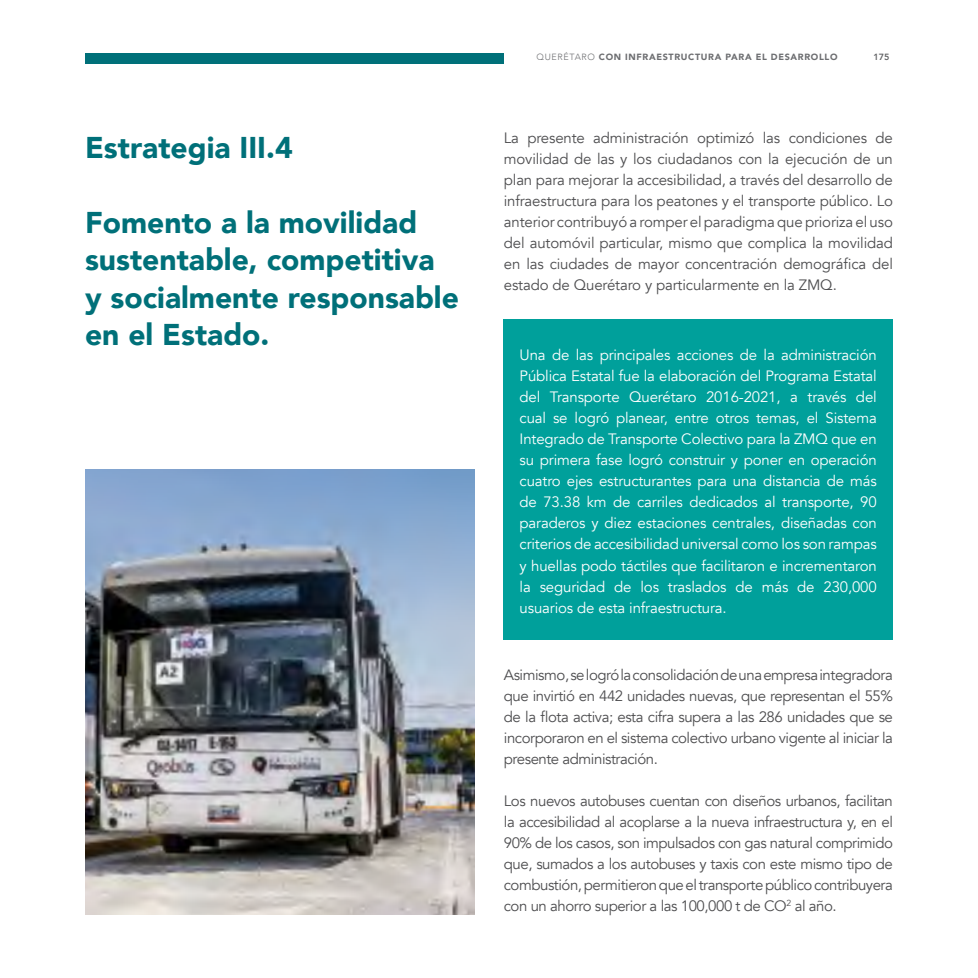
<style>
.page{position:relative;width:978px;height:978px;background:#fff}
.page>*{position:absolute;margin:0;border:0;box-sizing:border-box;transform-origin:0 0}
.t1{font:900 30px/37.5px "Avenir";color:#007079}
.t2{font:15px/21px "Avenir";letter-spacing:-.03em;color:#4d4d4f;text-align:justify}
.t3{font:15px/21px "Avenir";letter-spacing:-.01em;color:#fff;text-align:justify}
.t4{font:900 9px "Avenir";letter-spacing:.075em;color:#6d6e71}
.t5{font:800 9px "Avenir";color:#636466}
.s1{font-weight:300}
</style>
<div class="page">
<div style="left:85px;top:53px;width:419px;height:11px;background:#007079"></div>
<img style="left:85px;top:470px;width:389px;height:444px">
<div style="left:504px;top:319px;width:389px;height:321px;background:#00a09b"></div>
<h1 class="t1" style="left:85px;top:128px;width:209px">Estrategia III.4</h1>
<h1 class="t1" style="left:85px;top:203px;width:375px">Fomento a la movilidad sustentable, competitiva<br>y socialmente responsable en el Estado.</h1>
<p class="t4" style="left:536px;top:49px;width:303px"><span class="s1">QUERÉTARO</span> CON INFRAESTRUCTURA PARA EL DESARROLLO</p>
<p class="t5" style="left:874px;top:50px;width:17px">175</p>
<p class="t2" style="left:504px;top:127px;width:391px">La presente administración optimizó las condiciones de movilidad de las y los ciudadanos con la ejecución de un plan para mejorar la accesibilidad, a través del desarrollo de infraestructura para los peatones y el transporte público. Lo anterior contribuyó a romper el paradigma que prioriza el uso del automóvil particular, mismo que complica la movilidad en las ciudades de mayor concentración demográfica del estado de Querétaro y particularmente en la ZMQ.</p>
<p class="t3" style="left:520px;top:345px;width:359px">Una de las principales acciones de la administración Pública Estatal fue la elaboración del Programa Estatal del Transporte Querétaro 2016-2021, a través del cual se logró planear, entre otros temas, el Sistema Integrado de Transporte Colectivo para la ZMQ que en su primera fase logró construir y poner en operación cuatro ejes estructurantes para una distancia de más de 73.38 km de carriles dedicados al transporte, 90 paraderos y diez estaciones centrales, diseñadas con criterios de accesibilidad universal como los son rampas y huellas podo táctiles que facilitaron e incrementaron la seguridad de los traslados de más de 230,000 usuarios de esta infraestructura.</p>
<p class="t2" style="left:504px;top:665px;width:391px">Asimismo, se logró la consolidación de una empresa integradora que invirtió en 442 unidades nuevas, que representan el 55% de la flota activa; esta cifra supera a las 286 unidades que se incorporaron en el sistema colectivo urbano vigente al iniciar la presente administración.</p>
<p class="t2" style="left:504px;top:791px;width:391px">Los nuevos autobuses cuentan con diseños urbanos, facilitan la accesibilidad al acoplarse a la nueva infraestructura y, en el 90% de los casos, son impulsados con gas natural comprimido que, sumados a los autobuses y taxis con este mismo tipo de combustión, permitieron que el transporte público contribuyera con un ahorro superior a las 100,000 t de CO<sup>2</sup> al año.</p>
</div>
